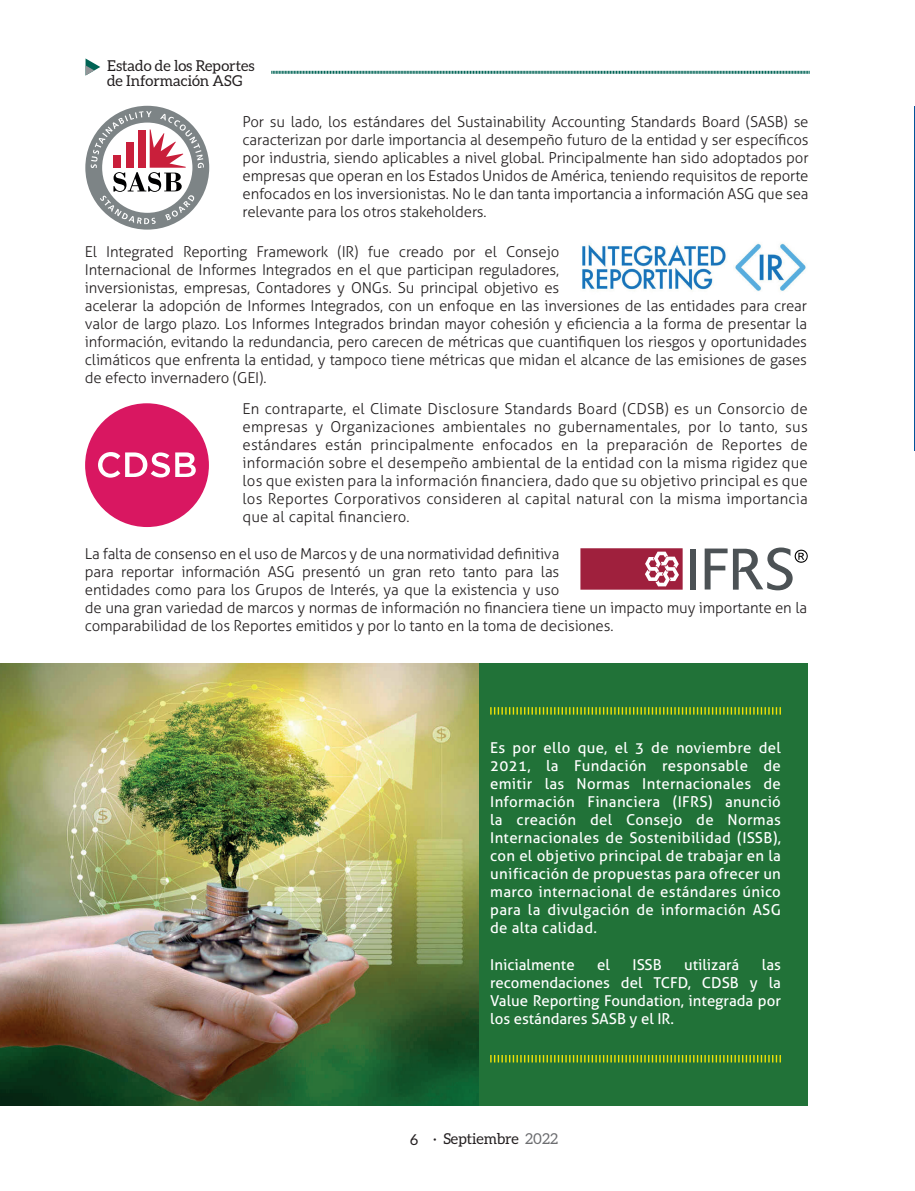
<style>
.page{position:relative;width:915px;height:1191px;background:#fff}
.page>*{position:absolute;margin:0;border:0;box-sizing:border-box;transform-origin:0 0}
.t1{font:300 15px/18px "Aller";letter-spacing:-.01em;color:#231f20;text-align:justify}
.t2{font:15px/18px "Aller";color:#fff;text-align:justify}
.t3{font:15px/15px "Aleo";color:#231f20}
.s1{color:#6c6d70}
</style>
<div class="page">
<svg style="left:85px;top:58px;width:15px;height:17px"></svg>
<svg style="left:271px;top:70px;width:538px;height:4px"></svg>
<div style="left:457px;top:663px;width:350px;height:443px;background:#217238"></div>
<svg style="left:85px;top:106px;width:124px;height:124px"></svg>
<img style="left:582px;top:243px;width:224px;height:48px">
<svg style="left:580px;top:548px;width:102px;height:41px"></svg>
<div style="left:690px;top:548px;width:6px;height:41px;background:#4c5255"></div>
<svg style="left:704px;top:547px;width:103px;height:43px"></svg>
<div style="left:85px;top:403px;width:124px;height:124px;background:#d91761;border-radius:50%"></div>
<svg style="left:98px;top:452px;width:98px;height:25px"></svg>
<img style="left:0;top:663px;width:478px;height:443px">
<svg style="left:490px;top:707px;width:290px;height:7px"></svg>
<svg style="left:490px;top:1055px;width:290px;height:7px"></svg>
<img style="left:914px;top:106px;width:1px;height:345px">
<p class="t3" style="left:107px;top:58px;width:149px">Estado de los Reportes de Información ASG</p>
<p class="t1" style="left:242px;top:113px;width:567px">Por su lado, los estándares del Sustainability Accounting Standards Board (SASB) se caracterizan por darle importancia al desempeño futuro de la entidad y ser específicos por industria, siendo aplicables a nivel global. Principalmente han sido adoptados por empresas que operan en los Estados Unidos de América, teniendo requisitos de reporte enfocados en los inversionistas. No le dan tanta importancia a información ASG que sea relevante para los otros stakeholders.</p>
<p class="t1" style="left:85px;top:242px;width:723px;text-align:left">El Integrated Reporting Framework (IR) fue creado por el Consejo<br>Internacional de Informes Integrados en el que participan reguladores,<br>inversionistas, empresas, Contadores y ONGs. Su principal objetivo es<br>acelerar la adopción de Informes Integrados, con un enfoque en las inversiones de las entidades para crear valor de largo plazo. Los Informes Integrados brindan mayor cohesión y eficiencia a la forma de presentar la información, evitando la redundancia, pero carecen de métricas que cuantifiquen los riesgos y oportunidades climáticos que enfrenta la entidad, y tampoco tiene métricas que midan el alcance de las emisiones de gases de efecto invernadero (GEI).</p>
<p class="t1" style="left:242px;top:400px;width:566px">En contraparte, el Climate Disclosure Standards Board (CDSB) es un Consorcio de empresas y Organizaciones ambientales no gubernamentales, por lo tanto, sus estándares están principalmente enfocados en la preparación de Reportes de información sobre el desempeño ambiental de la entidad con la misma rigidez que los que existen para la información financiera, dado que su objetivo principal es que los Reportes Corporativos consideren al capital natural con la misma importancia que al capital financiero.</p>
<p class="t1" style="left:85px;top:545px;width:723px;text-align:left">La falta de consenso en el uso de Marcos y de una normatividad definitiva<br>para reportar información ASG presentó un gran reto tanto para las<br>entidades como para los Grupos de Interés, ya que la existencia y uso<br>de una gran variedad de marcos y normas de información no financiera tiene un impacto muy importante en la comparabilidad de los Reportes emitidos y por lo tanto en la toma de decisiones.</p>
<p class="t2" style="left:490px;top:739px;width:292px">Es por ello que, el 3 de noviembre del 2021, la Fundación responsable de emitir las Normas Internacionales de Información Financiera (IFRS) anunció la creación del Consejo de Normas Internacionales de Sostenibilidad (ISSB), con el objetivo principal de trabajar en la unificación de propuestas para ofrecer un marco internacional de estándares único para la divulgación de información ASG de alta calidad.</p>
<p class="t2" style="left:490px;top:955px;width:86px">Inicialmente</p>
<p class="t2" style="left:597px;top:955px;width:14px">el</p>
<p class="t2" style="left:632px;top:955px;width:31px">ISSB</p>
<p class="t2" style="left:684px;top:955px;width:57px">utilizará</p>
<p class="t2" style="left:490px;top:955px;width:292px;text-indent:271px">las recomendaciones del TCFD, CDSB y la Value Reporting Foundation, integrada por los estándares SASB y el IR.</p>
<p class="t3" style="left:410px;top:1131px;width:149px">6 · Septiembre <span class="s1">2022</span></p>
</div>
